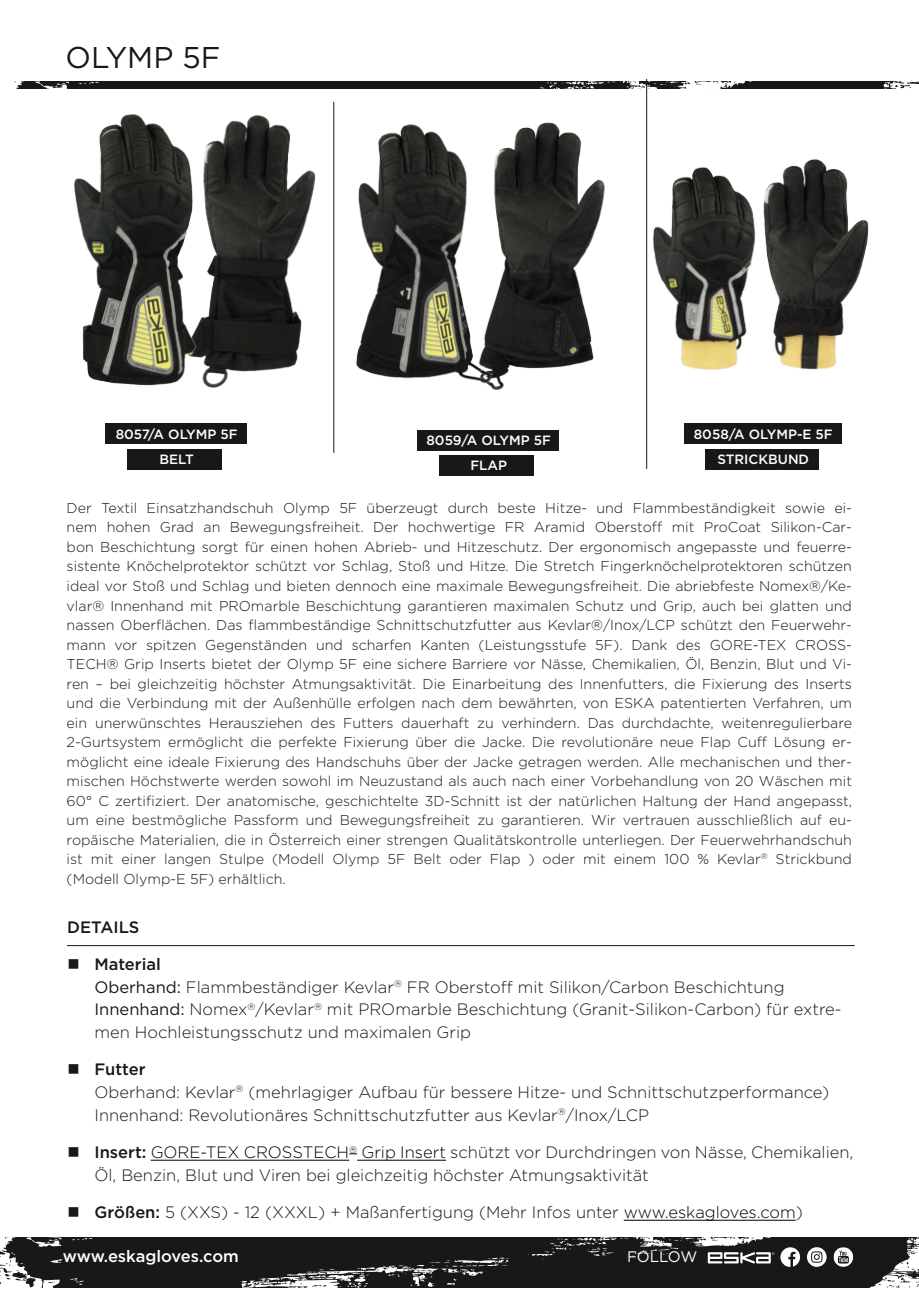
<style>
.page{position:relative;width:919px;height:1289px;background:#fff}
.page>*{position:absolute;margin:0;border:0;box-sizing:border-box;transform-origin:0 0}
.t1{font:30px "Gotham";color:#171818}
.t2{font:300 16.5px/22.5px "Gotham";color:#171818}
.t3{font:500 16.5px "Gotham";color:#fff}
.Kontrolnummer{font:500 16.5px "Gotham";color:#171818}
.t4{font:15.15px "Gotham";letter-spacing:-.015em;color:#fff}
.Waschanleitung_Aufzä{font:300 14.25px/19.5px "Gotham";color:#171818;text-align:justify}
.Große_Überschrift_Na{font:500 13.5px/25.2px "Gotham";color:#fff;text-align:center}
.s1{font-weight:500}
.s2{font-weight:400}
.s3{color:#010104}
</style>
<div class="page">
<svg style="left:0;top:1237px;width:919px;height:51px;background:#303131"></svg>
<svg style="left:14px;top:82px;width:904px;height:7px;background:#343535"></svg>
<hr style="left:67px;top:945px;width:787px;height:1px;background:#171818">
<hr style="left:151px;top:1159px;width:198px;height:1px;background:#010104">
<hr style="left:357px;top:1159px;width:89px;height:1px;background:#010104">
<hr style="left:623px;top:1219px;width:172px;height:1px;background:#010104">
<img style="left:785px;top:159px;width:84px;height:211px">
<img style="left:647px;top:146px;width:138px;height:243px">
<img style="left:222px;top:103px;width:113px;height:300px">
<img style="left:74px;top:114px;width:148px;height:274px">
<hr style="left:333px;top:102px;width:1px;height:351px;background:#171818">
<div style="left:128px;top:449px;width:94px;height:20px;background:#171818"></div>
<div style="left:106px;top:423px;width:141px;height:21px;background:#171818"></div>
<div style="left:705px;top:449px;width:113px;height:20px;background:#171818"></div>
<div style="left:683px;top:423px;width:158px;height:21px;background:#171818"></div>
<hr style="left:646px;top:79px;width:1px;height:390px;background:#171818">
<img style="left:502px;top:122px;width:103px;height:266px">
<img style="left:356px;top:124px;width:146px;height:266px">
<div style="left:439px;top:455px;width:95px;height:21px;background:#171818"></div>
<div style="left:417px;top:430px;width:141px;height:20px;background:#171818"></div>
<h1 class="t1" style="left:66px;top:41px;width:156px">OLYMP 5F</h1>
<p class="Große_Überschrift_Na" style="left:116px;top:421px;width:123px">8057/A OLYMP 5F<br>BELT</p>
<p class="Große_Überschrift_Na" style="left:693px;top:421px;width:140px">8058/A OLYMP-E 5F<br>STRICKBUND</p>
<p class="Große_Überschrift_Na" style="left:426px;top:427px;width:126px">8059/A OLYMP 5F<br>FLAP</p>
<p class="Waschanleitung_Aufzä" style="left:67px;top:498px;width:786px">Der Textil Einsatzhandschuh Olymp 5F überzeugt durch beste Hitze- und Flammbeständigkeit sowie ei&shy;nem hohen Grad an Bewegungsfreiheit. Der hochwertige FR Aramid Oberstoff mit ProCoat Silikon-Car&shy;bon Beschichtung sorgt für einen hohen Abrieb- und Hitzeschutz. Der ergonomisch angepasste und feuerre&shy;sistente Knöchelprotektor schützt vor Schlag, Stoß und Hitze. Die Stretch Fingerknöchelprotektoren schützen ideal vor Stoß und Schlag und bieten dennoch eine maximale Bewegungsfreiheit. Die abriebfeste Nomex®/Ke&shy;vlar® Innenhand mit PROmarble Beschichtung garantieren maximalen Schutz und Grip, auch bei glatten und nassen Oberflächen. Das flammbeständige Schnittschutzfutter aus Kevlar®/Inox/LCP schützt den Feuerwehr&shy;mann vor spitzen Gegenständen und scharfen Kanten (Leistungsstufe 5F). Dank des GORE-TEX CROSS-TECH® Grip Inserts bietet der Olymp 5F eine sichere Barriere vor Nässe, Chemikalien, Öl, Benzin, Blut und Vi&shy;ren – bei gleichzeitig höchster Atmungsaktivität. Die Einarbeitung des Innenfutters, die Fixierung des Inserts und die Verbindung mit der Außenhülle erfolgen nach dem bewährten, von ESKA patentierten Verfahren, um ein unerwünschtes Herausziehen des Futters dauerhaft zu verhindern. Das durchdachte, weitenregulierbare 2-Gurtsystem ermöglicht die perfekte Fixierung über die Jacke. Die revolutionäre neue Flap Cuff Lösung er&shy;möglicht eine ideale Fixierung des Handschuhs über der Jacke getragen werden. Alle mechanischen und ther&shy;mischen Höchstwerte werden sowohl im Neuzustand als auch nach einer Vorbehandlung von 20 Wäschen mit 60° C zertifiziert. Der anatomische, geschichtelte 3D-Schnitt ist der natürlichen Haltung der Hand angepasst, um eine bestmögliche Passform und Bewegungsfreiheit zu garantieren. Wir vertrauen ausschließlich auf eu&shy;ropäische Materialien, die in Österreich einer strengen Qualitätskontrolle unterliegen. Der Feuerwehrhandschuh ist mit einer langen Stulpe (Modell Olymp 5F Belt oder Flap ) oder mit einem 100 % Kevlar<sup>®</sup> Strickbund (Modell Olymp-E 5F) erhältlich.</p>
<p class="Kontrolnummer" style="left:67px;top:917px;width:74px">DETAILS</p>
<p class="t2" style="left:94px;top:953px;width:748px;text-indent:-27px">■ <span class="s1">Material<br></span><span class="s2">Oberhand:</span> Flammbeständiger Kevlar<sup>®</sup> FR Oberstoff mit Silikon/Carbon Beschichtung <span class="s2">Innenhand:</span> Nomex<sup>®</sup>/Kevlar<sup>®</sup> mit PROmarble Beschichtung (Granit-Silikon-Carbon) für extre&shy;men Hochleistungsschutz und maximalen Grip</p>
<p class="t2" style="left:94px;top:1058px;width:736px;text-indent:-27px">■ <span class="s1">Futter<br></span>Oberhand: Kevlar<sup>®</sup> (mehrlagiger Aufbau für bessere Hitze- und Schnittschutzperformance)<br>Innenhand: Revolutionäres Schnittschutzfutter aus Kevlar<sup>®</sup>/Inox/LCP</p>
<p class="t2" style="left:94px;top:1140px;width:760px;text-indent:-27px">■ <span class="s1">Insert:</span> <span class="s3">GORE-TEX CROSSTECH</span><sup>®</sup> <span class="s3">Grip Insert</span> schützt vor Durchdringen von Nässe, Chemikalien,<br>Öl, Benzin, Blut und Viren bei gleichzeitig höchster Atmungsaktivität</p>
<p class="t2" style="left:67px;top:1200px;width:736px">■ <span class="s1">Größen:</span> 5 (XXS) - 12 (XXXL) + Maßanfertigung (Mehr Infos unter <span class="s3">www.eskagloves.com</span>)</p>
<p class="t3" style="left:63px;top:1246px;width:178px">www.eskagloves.com</p>
<p class="t4" style="left:627px;top:1248px;width:72px">FOLLOW</p>
</div>
